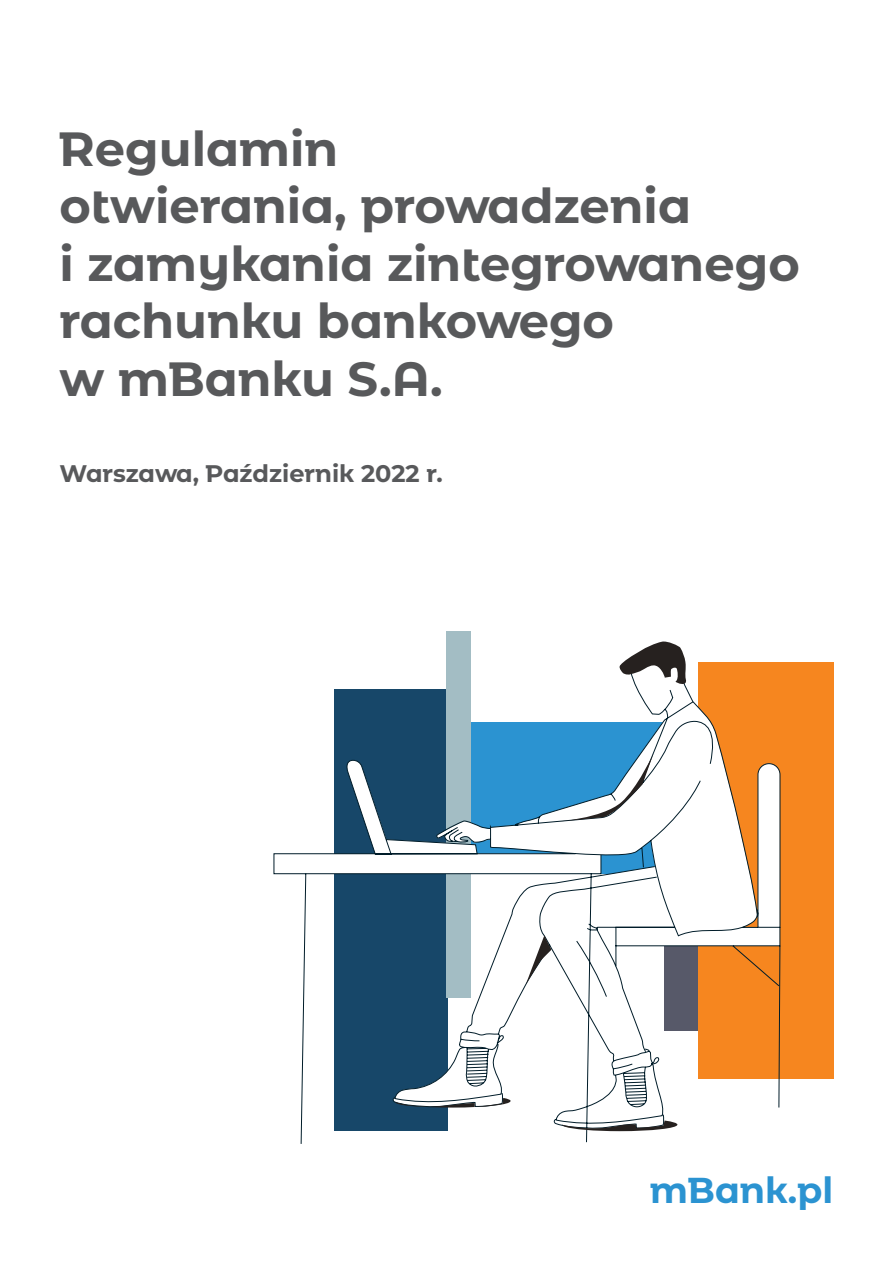
<style>
.page{position:relative;width:893px;height:1263px;background:#fff}
.page>*{position:absolute;margin:0;border:0;box-sizing:border-box;transform-origin:0 0}
.t1{font:700 48px/57.6px "m Bank";color:#58595b}
.t2{font:700 36px "m Bank";color:#2b93d1}
.t3{font:700 24px "m Bank";color:#58595b}
</style>
<div class="page">
<div style="left:447px;top:631px;width:24px;height:367px;background:#a3bdc4"></div>
<div style="left:698px;top:662px;width:135px;height:417px;background:#f6861f"></div>
<svg style="left:273px;top:652px;width:508px;height:492px"></svg>
<svg style="left:395px;top:1098px;width:116px;height:9px"></svg>
<svg style="left:619px;top:641px;width:68px;height:46px"></svg>
<svg style="left:526px;top:935px;width:25px;height:50px"></svg>
<svg style="left:555px;top:754px;width:98px;height:68px"></svg>
<svg style="left:561px;top:1120px;width:116px;height:11px"></svg>
<p class="t1" style="left:60px;top:117px;width:742px">Regulamin<br>otwierania, prowadzenia<br>i zamykania zintegrowanego rachunku bankowego<br>w mBanku S.A.</p>
<p class="t3" style="left:60px;top:456px;width:385px">Warszawa, Październik 2022 r.</p>
<p class="t2" style="left:650px;top:1165px;width:185px">mBank.pl</p>
</div>
